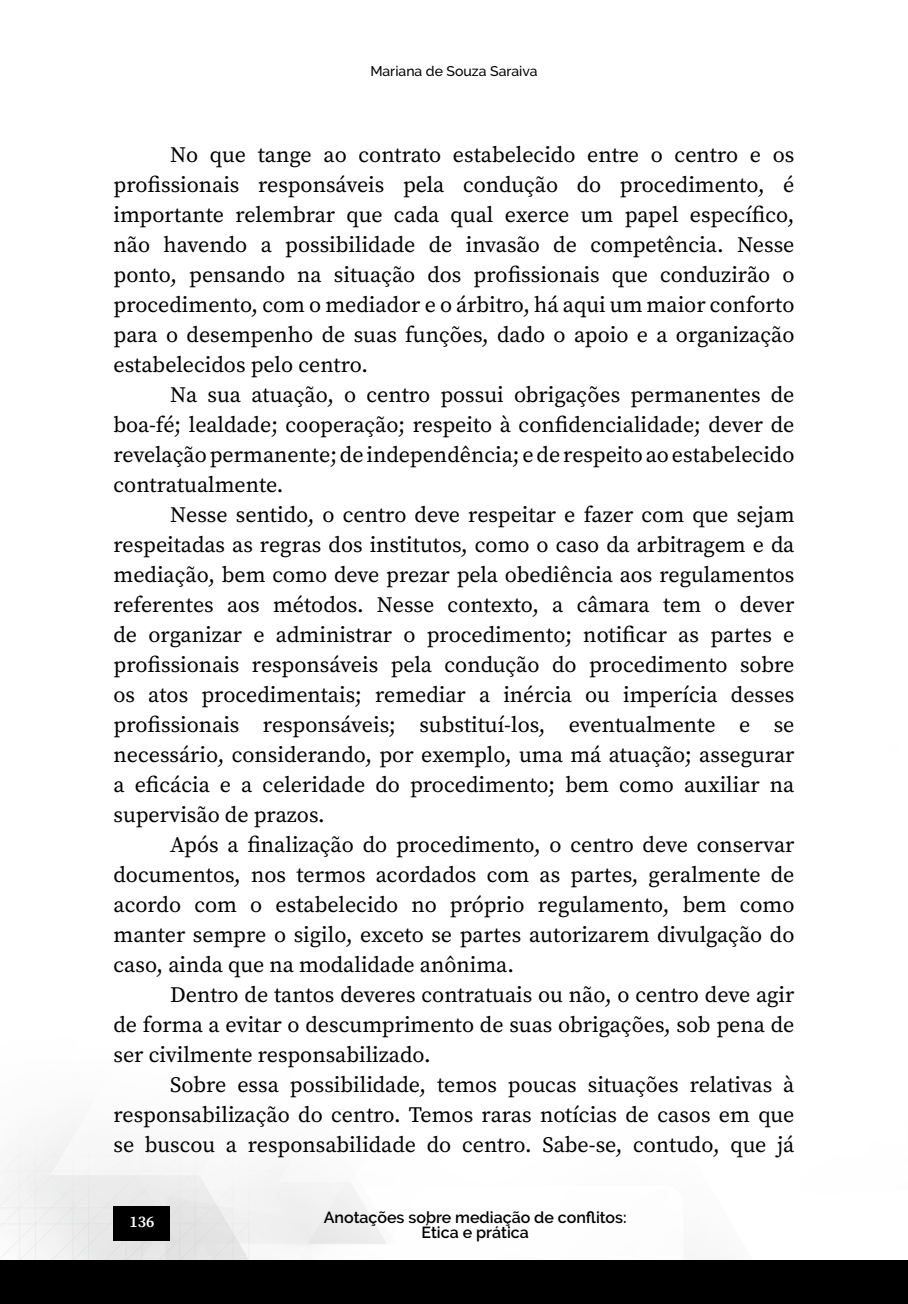
<style>
.page{position:relative;width:908px;height:1304px;background:#fff}
.page>*{position:absolute;margin:0;border:0;box-sizing:border-box;transform-origin:0 0}
.t1{font:22px/30px "Source Serif Pro";color:#000;text-align:justify}
.t2{font:600 16px/15.6px "Raleway";color:#000;text-align:center}
.t3{font:600 16px "Source Serif Pro";color:#fff}
.t4{font:500 14px "Raleway";color:#000}
</style>
<div class="page">
<img style="left:0;top:1125px;width:386px;height:135px">
<div style="left:113px;top:1206px;width:57px;height:34px;background:#000"></div>
<div style="left:0;top:1260px;width:907px;height:44px;background:#000"></div>
<p class="t4" style="left:370px;top:63px;width:169px">Mariana de Souza Saraiva</p>
<p class="t1" style="left:113px;top:140px;width:682px;text-indent:57px">No que tange ao contrato estabelecido entre o centro e os profissionais responsáveis pela condução do procedimento, é importante relembrar que cada qual exerce um papel específico, não havendo a possibilidade de invasão de competência. Nesse ponto, pensando na situação dos profissionais que conduzirão o procedimento, com o mediador e o árbitro, há aqui um maior conforto para o desempenho de suas funções, dado o apoio e a organização estabelecidos pelo centro.</p>
<p class="t1" style="left:113px;top:380px;width:682px;text-indent:57px">Na sua atuação, o centro possui obrigações permanentes de boa-fé; lealdade; cooperação; respeito à confidencialidade; dever de revelação permanente; de independência; e de respeito ao estabelecido contratualmente.</p>
<p class="t1" style="left:113px;top:500px;width:682px;text-indent:57px">Nesse sentido, o centro deve respeitar e fazer com que sejam respeitadas as regras dos institutos, como o caso da arbitragem e da mediação, bem como deve prezar pela obediência aos regulamentos referentes aos métodos. Nesse contexto, a câmara tem o dever de organizar e administrar o procedimento; notificar as partes e profissionais responsáveis pela condução do procedimento sobre os atos procedimentais; remediar a inércia ou imperícia desses profissionais responsáveis; substituí-los, eventualmente e se necessário, considerando, por exemplo, uma má atuação; assegurar a eficácia e a celeridade do procedimento; bem como auxiliar na supervisão de prazos.</p>
<p class="t1" style="left:113px;top:830px;width:682px;text-indent:57px">Após a finalização do procedimento, o centro deve conservar documentos, nos termos acordados com as partes, geralmente de acordo com o estabelecido no próprio regulamento, bem como manter sempre o sigilo, exceto se partes autorizarem divulgação do caso, ainda que na modalidade anônima.</p>
<p class="t1" style="left:113px;top:980px;width:682px;text-indent:57px">Dentro de tantos deveres contratuais ou não, o centro deve agir de forma a evitar o descumprimento de suas obrigações, sob pena de ser civilmente responsabilizado.</p>
<p class="t1" style="left:113px;top:1070px;width:682px;text-indent:57px">Sobre essa possibilidade, temos poucas situações relativas à responsabilização do centro. Temos raras notícias de casos em que se buscou a responsabilidade do centro. Sabe-se, contudo, que já</p>
<p class="t3" style="left:129px;top:1211px;width:26px">136</p>
<p class="t2" style="left:323px;top:1209px;width:304px">Anotações sobre mediação de conflitos:<br>Ética e prática</p>
</div>
